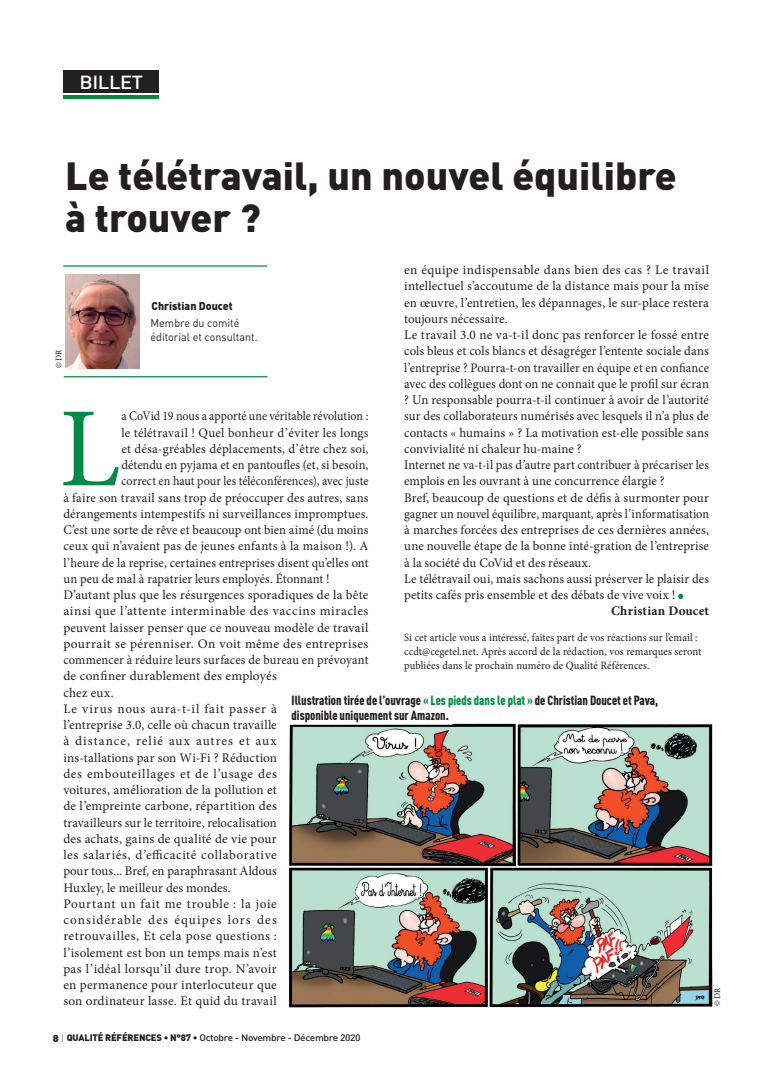
<style>
.page{position:relative;width:780px;height:1088px;background:#fff}
.page>*{position:absolute;margin:0;border:0;box-sizing:border-box;transform-origin:0 0}
.t1{font:113.12px "Minion Pro";color:#008a43}
.t2{font:900 38.75px/42.5px "DIN Pro";color:#231f20}
.t3{font:500 18.75px "DIN Pro";letter-spacing:-.02em;color:#fff;scale:1.07 1}
.t4{font:13.12px "Minion Pro";letter-spacing:.01em;color:#231f20}
.t5{font:13.12px "Minion Pro";letter-spacing:.01em;color:#231f20;scale:.96 1}
.t6{font:13.12px "Minion Pro";letter-spacing:.01em;color:#231f20;scale:.95 1}
.t7{font:900 condensed 13.12px/15px "DIN Pro";color:#231f20;scale:.95 1}
.t8{font:13.12px "Minion Pro";letter-spacing:.03em;color:#231f20}
.t9{font:13.12px "Minion Pro";letter-spacing:.04em;color:#231f20}
.t10{font:13.12px "Minion Pro";letter-spacing:.01em;color:#231f20;scale:.93 1}
.t11{font:13.12px "Minion Pro";letter-spacing:.01em;color:#231f20;scale:.92 1}
.t12{font:13.12px "Minion Pro";letter-spacing:.01em;color:#231f20;scale:.91 1}
.t13{font:13.12px "Minion Pro";letter-spacing:.045em;color:#231f20}
.t14{font:13.12px "Minion Pro";letter-spacing:.035em;color:#231f20}
.t15{font:13.12px "Minion Pro";letter-spacing:.06em;color:#231f20}
.t16{font:13.12px "Minion Pro";letter-spacing:.05em;color:#231f20}
.t17{font:13.12px "Minion Pro";letter-spacing:.075em;color:#231f20}
.t18{font:13.12px "Minion Pro";letter-spacing:.08em;color:#231f20}
.t19{font:700 13.12px "Minion Pro";letter-spacing:.015em;color:#231f20}
.t20{font:11.25px/13.8px "Minion Pro";letter-spacing:.01em;color:#231f20;scale:.94 1}
.t21{font:11.25px/13.8px "DIN Pro";color:#231f20;scale:.95 1}
.t22{font:900 11.25px "DIN Pro";color:#231f20;scale:.95 1}
.t23{font:500 9.38px "DIN Pro";letter-spacing:-.03em;color:#231f20;scale:1.08 1}
.t24{font:8.75px "Minion Pro";color:#231f20;scale:.95 1}
.s1{color:#008a43}
.s2{font-weight:900;font-size:10px}
.s3{font-weight:300;font-size:10.62px;color:#808285}
.s4{font-weight:900}
</style>
<div class="page">
<hr style="left:64px;top:96px;width:95px;height:3px;background:#008a43">
<div style="left:64px;top:71px;width:95px;height:22px;background:#231f20"></div>
<img style="left:65px;top:274px;width:75px;height:95px">
<img style="left:288px;top:723px;width:425px;height:285px">
<div style="left:288px;top:706px;width:164px;height:19px;background:#fff"></div>
<hr style="left:64px;top:376px;width:203px;height:1px;background:#008a43">
<hr style="left:63px;top:265px;width:204px;height:2px;background:#008a43">
<h3 class="t3" style="left:79px;top:67px;width:61px">BILLET</h3>
<h2 class="t2" style="left:65px;top:153px;width:613px">Le télétravail, un nouvel équilibre à trouver ?</h2>
<p class="t8" style="left:404px;top:261px;width:306px">en équipe indispensable dans bien des cas ? Le travail</p>
<p class="t4" style="left:404px;top:277px;width:306px">intellectuel s’accoutume de la distance mais pour la mise</p>
<p class="t4" style="left:404px;top:293px;width:306px">en œuvre, l’entretien, les dépannages, le sur-place restera</p>
<p class="t4" style="left:404px;top:310px;width:105px">toujours nécessaire.</p>
<p class="t4" style="left:404px;top:326px;width:306px">Le travail 3.0 ne va-t-il donc pas renforcer le fossé entre</p>
<p class="t4" style="left:404px;top:342px;width:306px">cols bleus et cols blancs et désagréger l’entente sociale dans</p>
<p class="t6" style="left:404px;top:358px;width:322px">l’entreprise ? Pourra-t-on travailler en équipe et en confiance</p>
<p class="t4" style="left:404px;top:375px;width:306px">avec des collègues dont on ne connait que le profil sur écran</p>
<p class="t4" style="left:404px;top:391px;width:306px">? Un responsable pourra-t-il continuer à avoir de l’autorité</p>
<p class="t4" style="left:404px;top:407px;width:306px">sur des collaborateurs numérisés avec lesquels il n’a plus de</p>
<p class="t4" style="left:404px;top:423px;width:306px">contacts « humains » ? La motivation est-elle possible sans</p>
<p class="t4" style="left:404px;top:440px;width:179px">convivialité ni chaleur hu-maine ?</p>
<p class="t5" style="left:404px;top:456px;width:319px">Internet ne va-t-il pas d’autre part contribuer à précariser les</p>
<p class="t4" style="left:404px;top:472px;width:262px">emplois en les ouvrant à une concurrence élargie ?</p>
<p class="t4" style="left:404px;top:488px;width:306px">Bref, beaucoup de questions et de défis à surmonter pour</p>
<p class="t10" style="left:404px;top:505px;width:329px">gagner un nouvel équilibre, marquant, après l’informatisation</p>
<p class="t4" style="left:404px;top:521px;width:306px">à marches forcées des entreprises de ces dernières années,</p>
<p class="t4" style="left:404px;top:537px;width:306px">une nouvelle étape de la bonne inté-gration de l’entreprise</p>
<p class="t4" style="left:404px;top:553px;width:188px">à la société du CoVid et des réseaux.</p>
<p class="t4" style="left:404px;top:570px;width:306px">Le télétravail oui, mais sachons aussi préserver le plaisir des</p>
<p class="t4" style="left:404px;top:586px;width:281px">petits cafés pris ensemble et des débats de vive voix ! <span class="s1">●</span></p>
<p class="t19" style="left:611px;top:602px;width:99px">Christian Doucet</p>
<p class="t22" style="left:151px;top:298px;width:87px">Christian Doucet</p>
<p class="t21" style="left:150px;top:315px;width:114px">Membre du comité éditorial et consultant.</p>
<p class="t24" style="left:53px;top:368px;width:21px;rotate:-90deg">© DR</p>
<h1 class="t1" style="left:59px;top:373px;width:62px">L</h1>
<p class="t12" style="left:121px;top:407px;width:273px">a CoVid 19 nous a apporté une véritable révolution :</p>
<p class="t4" style="left:121px;top:423px;width:248px">le télétravail ! Quel bonheur d’éviter les longs</p>
<p class="t4" style="left:121px;top:440px;width:248px">et désa-gréables déplacements, d’être chez soi,</p>
<p class="t6" style="left:121px;top:456px;width:261px">détendu en pyjama et en pantoufles (et, si besoin,</p>
<p class="t11" style="left:121px;top:472px;width:270px">correct en haut pour les téléconférences), avec juste</p>
<p class="t4" style="left:63px;top:488px;width:306px">à faire son travail sans trop de préoccuper des autres, sans</p>
<p class="t4" style="left:63px;top:505px;width:306px">dérangements intempestifs ni surveillances impromptues.</p>
<p class="t5" style="left:63px;top:521px;width:319px">C’est une sorte de rêve et beaucoup ont bien aimé (du moins</p>
<p class="t4" style="left:63px;top:537px;width:306px">ceux qui n’avaient pas de jeunes enfants à la maison !). A</p>
<p class="t5" style="left:63px;top:553px;width:319px">l’heure de la reprise, certaines entreprises disent qu’elles ont</p>
<p class="t5" style="left:63px;top:570px;width:279px">un peu de mal à rapatrier leurs employés. Étonnant !</p>
<p class="t4" style="left:63px;top:586px;width:306px">D’autant plus que les résurgences sporadiques de la bête</p>
<p class="t9" style="left:63px;top:602px;width:307px">ainsi que l’attente interminable des vaccins miracles</p>
<p class="t4" style="left:63px;top:618px;width:306px">peuvent laisser penser que ce nouveau modèle de travail</p>
<p class="t8" style="left:63px;top:635px;width:306px">pourrait se pérenniser. On voit même des entreprises</p>
<p class="t6" style="left:63px;top:651px;width:323px">commencer à réduire leurs surfaces de bureau en prévoyant</p>
<p class="t4" style="left:63px;top:667px;width:215px">de confiner durablement des employés</p>
<p class="t4" style="left:63px;top:683px;width:52px">chez eux.</p>
<p class="t15" style="left:63px;top:700px;width:215px">Le virus nous aura-t-il fait passer à</p>
<p class="t4" style="left:63px;top:716px;width:215px">l’entreprise 3.0, celle où chacun travaille</p>
<p class="t17" style="left:63px;top:732px;width:215px">à distance, relié aux autres et aux</p>
<p class="t4" style="left:63px;top:748px;width:215px">ins-tallations par son Wi-Fi ? Réduction</p>
<p class="t16" style="left:63px;top:765px;width:215px">des embouteillages et de l’usage des</p>
<p class="t4" style="left:63px;top:781px;width:215px">voitures, amélioration de la pollution et</p>
<p class="t4" style="left:63px;top:797px;width:215px">de l’empreinte carbone, répartition des</p>
<p class="t4" style="left:63px;top:813px;width:215px">travailleurs sur le territoire, relocalisation</p>
<p class="t4" style="left:63px;top:830px;width:215px">des achats, gains de qualité de vie pour</p>
<p class="t13" style="left:63px;top:846px;width:215px">les salariés, d’efficacité collaborative</p>
<p class="t4" style="left:63px;top:862px;width:215px">pour tous... Bref, en paraphrasant Aldous</p>
<p class="t4" style="left:63px;top:878px;width:169px">Huxley, le meilleur des mondes.</p>
<p class="t9" style="left:63px;top:895px;width:215px">Pourtant un fait me trouble : la joie</p>
<p class="t18" style="left:63px;top:911px;width:215px">considérable des équipes lors des</p>
<p class="t14" style="left:63px;top:927px;width:215px">retrouvailles, Et cela pose questions :</p>
<p class="t4" style="left:63px;top:943px;width:215px">l’isolement est bon un temps mais n’est</p>
<p class="t4" style="left:63px;top:960px;width:215px">pas l’idéal lorsqu’il dure trop. N’avoir</p>
<p class="t4" style="left:63px;top:976px;width:215px">en permanence pour interlocuteur que</p>
<p class="t4" style="left:63px;top:992px;width:215px">son ordinateur lasse. Et quid du travail</p>
<p class="t20" style="left:404px;top:631px;width:318px">Si cet article vous a intéressé, faites part de vos réactions sur l’email : ccdt@cegetel.net. Après accord de la rédaction, vos remarques seront publiées dans le prochain numéro de Qualité Références.</p>
<p class="t7" style="left:291px;top:692px;width:387px">Illustration tirée de l’ouvrage <span class="s1">« Les pieds dans le plat »</span> de Christian Doucet et Pava, disponible uniquement sur Amazon.</p>
<p class="t24" style="left:711px;top:1006px;width:21px;rotate:-90deg">© DR</p>
<p class="t23" style="left:53px;top:1030px;width:287px"><span class="s2">8</span> <span class="s3">I</span> <span class="s4">QUALITÉ RÉFÉRENCES • N°87 •</span> Octobre - Novembre - Décembre 2020</p>
</div>
